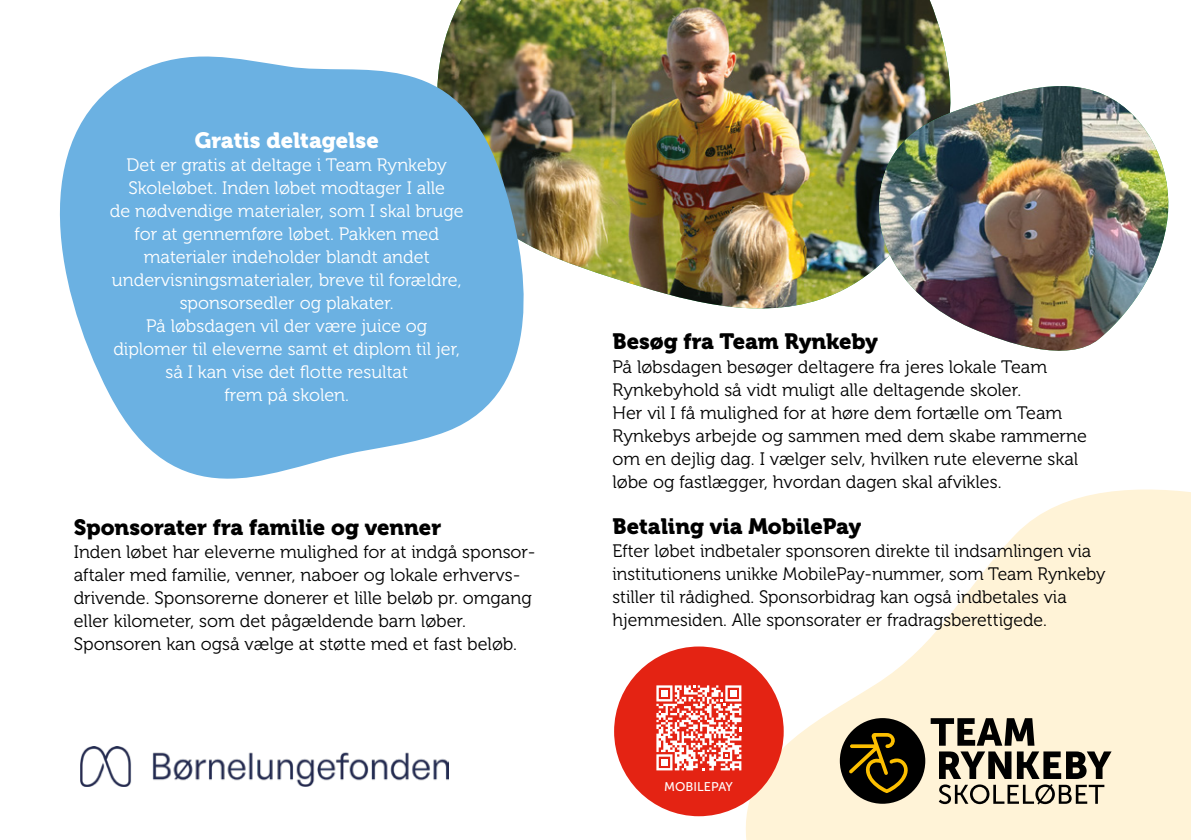
<style>
.page{position:relative;width:1191px;height:840px;background:#fff}
.page>*{position:absolute;margin:0;border:0;box-sizing:border-box;transform-origin:0 0}
.t1{font:22px "Museo 900";color:#000}
.t2{font:22px "Museo 900";color:#fff}
.t3{font:18px/23px "Museo 300";color:#000}
.t4{font:18px/23px "Museo 300";color:#fff;text-align:center}
.t5{font:12.6px "Museo Sans 500";color:#fff}
</style>
<div class="page">
<svg style="left:734px;top:489px;width:457px;height:350px;fill:#fff3d7"></svg>
<img style="left:444px;top:0;width:506px;height:309px">
<svg style="left:59px;top:42px;width:487px;height:437px;fill:#6bb1e2"></svg>
<svg style="left:930px;top:717px;width:104px;height:28px;background:#7a7467"></svg>
<div style="left:840px;top:717px;width:85px;height:86px;background:#000;border-radius:50%"></div>
<svg style="left:849px;top:732px;width:59px;height:60px"></svg>
<svg style="left:938px;top:751px;width:173px;height:53px;background:#968f7e"></svg>
<img style="left:81px;top:746px;width:367px;height:39px">
<svg style="left:872px;top:79px;width:78px;height:230px;background:#62665c"></svg>
<img style="left:877px;top:86px;width:292px;height:265px">
<div style="left:614px;top:646px;width:169px;height:169px;background:#e42313;border-radius:50%"></div>
<svg style="left:656px;top:685px;width:85px;height:85px"></svg>
<div style="left:661px;top:689px;width:7px;height:7px;background:#fff"></div>
<div style="left:730px;top:689px;width:7px;height:7px;background:#fff"></div>
<div style="left:661px;top:758px;width:7px;height:7px;background:#fff"></div>
<p class="t2" style="left:195px;top:127px;width:185px">Gratis deltagelse</p>
<p class="t4" style="left:127px;top:153px;width:322px">Det er gratis at deltage i Team Rynkeby</p>
<p class="t4" style="left:128px;top:176px;width:318px">Skoleløbet. Inden løbet modtager I alle</p>
<p class="t4" style="left:110px;top:199px;width:355px">de nødvendige materialer, som I skal bruge for at gennemføre løbet. Pakken med</p>
<p class="t4" style="left:144px;top:245px;width:287px">materialer indeholder blandt andet</p>
<p class="t4" style="left:112px;top:268px;width:351px">undervisningsmaterialer, breve til forældre, sponsorsedler og plakater.</p>
<p class="t4" style="left:146px;top:314px;width:283px">På løbsdagen vil der være juice og</p>
<p class="t4" style="left:113px;top:337px;width:348px">diplomer til eleverne samt et diplom til jer,</p>
<p class="t4" style="left:165px;top:360px;width:244px">så I kan vise det flotte resultat</p>
<p class="t4" style="left:224px;top:383px;width:126px">frem på skolen.</p>
<p class="t1" style="left:74px;top:514px;width:369px">Sponsorater fra familie og venner</p>
<p class="t3" style="left:74px;top:540px;width:463px">Inden løbet har eleverne mulighed for at indgå sponsor&shy;aftaler med familie, venner, naboer og lokale erhvervs&shy;drivende. Sponsorerne donerer et lille beløb pr. omgang eller kilometer, som det pågældende barn løber.<br>Sponsoren kan også vælge at støtte med et fast beløb.</p>
<p class="t1" style="left:612px;top:329px;width:267px">Besøg fra Team Rynkeby</p>
<p class="t3" style="left:612px;top:355px;width:476px">På løbsdagen besøger deltagere fra jeres lokale Team Rynkebyhold så vidt muligt alle deltagende skoler.<br>Her vil I få mulighed for at høre dem fortælle om Team Rynkebys arbejde og sammen med dem skabe rammerne om en dejlig dag. I vælger selv, hvilken rute eleverne skal løbe og fastlægger, hvordan dagen skal afvikles.</p>
<p class="t1" style="left:612px;top:513px;width:250px">Betaling via MobilePay</p>
<p class="t3" style="left:612px;top:539px;width:495px">Efter løbet indbetaler sponsoren direkte til indsamlingen via institutionens unikke MobilePay-nummer, som Team Rynkeby stiller til rådighed. Sponsorbidrag kan også indbetales via hjemmesiden. Alle sponsorater er fradragsberettigede.</p>
<p class="t5" style="left:664px;top:779px;width:70px">MOBILEPAY</p>
</div>
